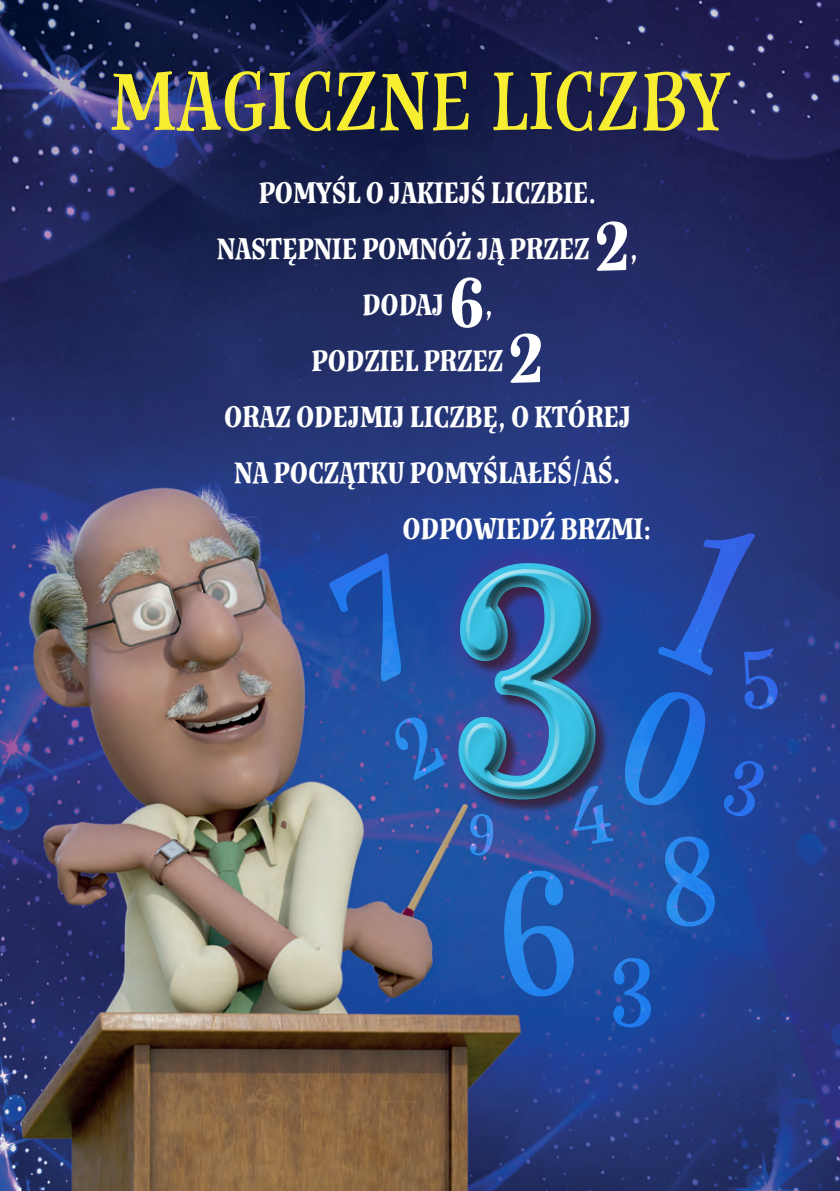
<style>
.page{position:relative;width:840px;height:1191px;background:#fff}
.page>*{position:absolute;margin:0;border:0;box-sizing:border-box;transform-origin:0 0}
.t1{font:100px "Limon";color:#f7ee32}
.t2{font:84px "Limon Bold Marker";color:#fff}
.t3{font:36px/56px "Limon Bold Marker";color:#fff;text-align:right}
</style>
<div class="page">
<img style="left:0;top:0;width:839px;height:1191px">
<svg style="left:393px;top:715px;width:29px;height:65px;background:#2563b7"></svg>
<svg style="left:500px;top:868px;width:75px;height:131px;background:#2265bf"></svg>
<svg style="left:328px;top:552px;width:77px;height:130px;background:#2155b1"></svg>
<svg style="left:664px;top:835px;width:51px;height:92px;background:#2167c2"></svg>
<svg style="left:631px;top:532px;width:146px;height:286px;background:#224ba4"></svg>
<div style="left:422px;top:526px;width:209px;height:309px;background:#ed028c;opacity:.3"></div>
<svg style="left:613px;top:958px;width:37px;height:69px;background:#1d60c0"></svg>
<svg style="left:452px;top:557px;width:161px;height:298px;background:#2d4f9d"></svg>
<svg style="left:460px;top:567px;width:130px;height:8px"></svg>
<svg style="left:460px;top:575px;width:130px;height:220px;background:#397fad"></svg>
<h1 class="t1" style="left:109px;top:43px;width:622px">MAGICZNE LICZBY</h1>
<p class="t3" style="left:217px;top:164px;width:381px">POMYŚL O JAKIEJŚ LICZBIE.<br>NASTĘPNIE POMNÓŻ JĄ PRZEZ</p>
<h2 class="t2" style="left:594px;top:198px;width:37px">2</h2>
<p class="t3" style="left:629px;top:220px;width:10px">,</p>
<h2 class="t2" style="left:449px;top:254px;width:37px">6</h2>
<p class="t3" style="left:362px;top:276px;width:83px">DODAJ</p>
<p class="t3" style="left:311px;top:276px;width:193px">,<br>PODZIEL PRZEZ</p>
<h2 class="t2" style="left:508px;top:310px;width:37px">2</h2>
<p class="t3" style="left:224px;top:388px;width:408px">ORAZ ODEJMIJ LICZBĘ, O KTÓREJ</p>
<p class="t3" style="left:234px;top:444px;width:388px">NA POCZĄTKU POMYŚLAŁEŚ/AŚ.</p>
<p class="t3" style="left:402px;top:500px;width:250px">ODPOWIEDŹ BRZMI:</p>
</div>
